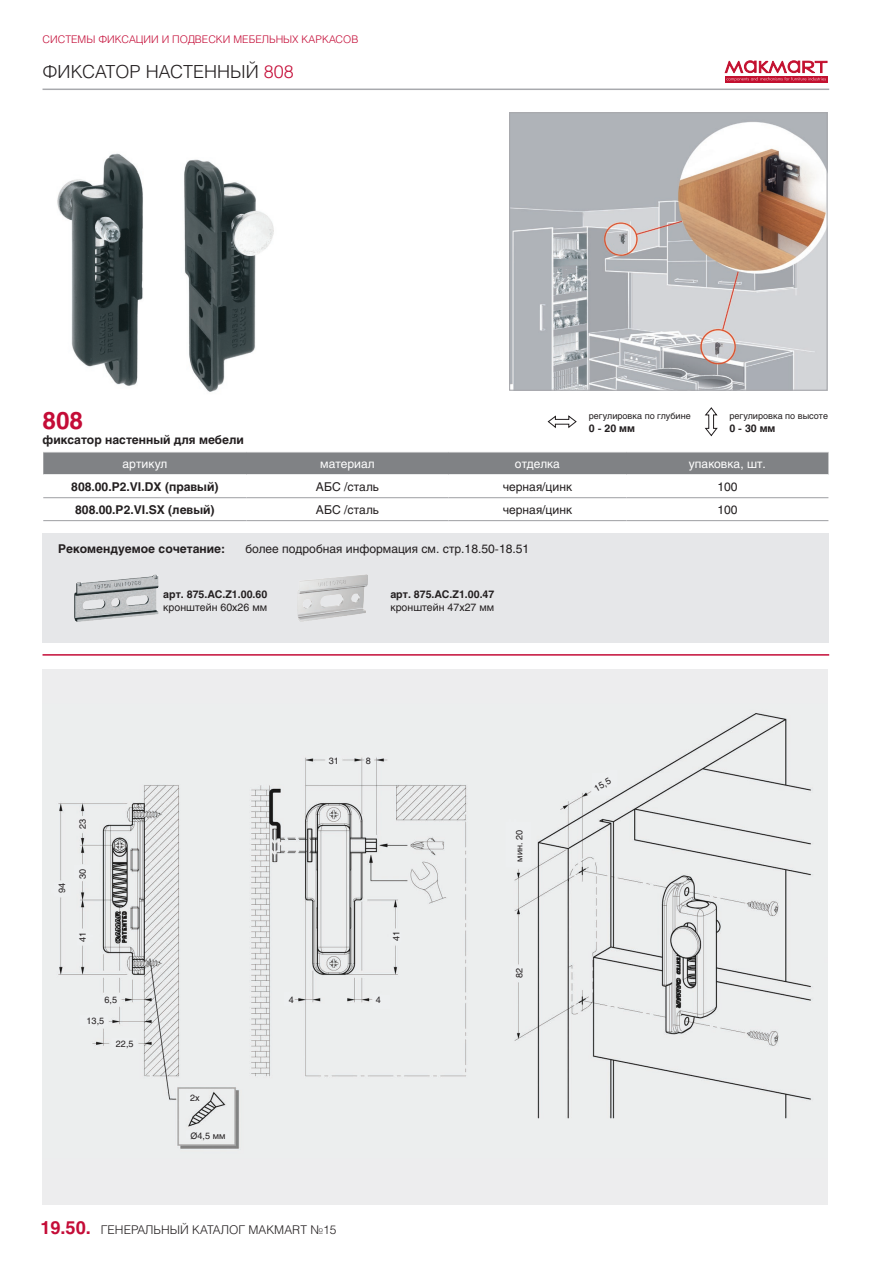
<style>
.page{position:relative;width:893px;height:1263px;background:#fff}
.page>*{position:absolute;margin:0;border:0;box-sizing:border-box;transform-origin:0 0}
.артикул_группы{font:700 24px "Helios";color:#c40c37}
.t1{font:300 18px "Helios";color:#231f20}
.артикулы{font:700 12px "Helios";color:#231f20}
.t2{font:12px "Helios";color:#231f20}
.t3{font:300 12px "Helios";color:#231f20}
.t4{font:12px "Helios";color:#fff}
.артикулы-2{font:700 10.5px/12.6px "Helios";color:#231f20}
.t5{font:300 10.5px "Helios";color:#c40c37}
.схемы{font:9px "Helios";color:#231f20}
.s1{color:#c40c37}
.s2{font-weight:400}
.s3{font-family:"Arial"}
.s4{font-weight:700;font-size:18px;color:#c40c37}
</style>
<div class="page">
<div style="left:725px;top:76px;width:102px;height:7px;background:#c3102f"></div>
<svg style="left:725px;top:61px;width:102px;height:20px"></svg>
<hr style="left:43px;top:89px;width:786px;height:1px;background:#a8a9ad">
<hr style="left:43px;top:654px;width:786px;height:2px;background:#c40c37">
<div style="left:43px;top:533px;width:786px;height:109px;background:#e6e7e9"></div>
<div style="left:43px;top:452px;width:785px;height:22px;background:#808285"></div>
<hr style="left:43px;top:497px;width:204px;height:1px;background:#a8a9ad">
<hr style="left:247px;top:497px;width:201px;height:1px;background:#a8a9ad">
<hr style="left:448px;top:497px;width:178px;height:1px;background:#a8a9ad">
<hr style="left:626px;top:497px;width:202px;height:1px;background:#a8a9ad">
<hr style="left:43px;top:520px;width:204px;height:1px;background:#a8a9ad">
<hr style="left:247px;top:520px;width:201px;height:1px;background:#a8a9ad">
<hr style="left:448px;top:520px;width:178px;height:1px;background:#a8a9ad">
<hr style="left:626px;top:520px;width:202px;height:1px;background:#a8a9ad">
<img style="left:43px;top:670px;width:785px;height:534px">
<img style="left:57px;top:153px;width:86px;height:233px">
<img style="left:184px;top:159px;width:90px;height:233px">
<img style="left:511px;top:114px;width:315px;height:275px">
<div style="left:509px;top:112px;width:319px;height:279px;border:1px solid #a8a9ad"></div>
<img style="left:74px;top:574px;width:85px;height:47px">
<svg style="left:704px;top:407px;width:14px;height:30px"></svg>
<svg style="left:547px;top:415px;width:30px;height:14px"></svg>
<img style="left:297px;top:574px;width:71px;height:47px">
<p class="t5" style="left:43px;top:33px;width:317px">СИСТЕМЫ ФИКСАЦИИ И ПОДВЕСКИ МЕБЕЛЬНЫХ КАРКАСОВ</p>
<p class="t1" style="left:43px;top:61px;width:253px">ФИКСАТОР НАСТЕННЫЙ <span class="s1">808</span></p>
<p class="артикул_группы" style="left:43px;top:407px;width:42px">808</p>
<p class="артикулы" style="left:43px;top:433px;width:203px">фиксатор настенный для мебели</p>
<p class="схемы" style="left:589px;top:410px;width:103px">регулировка по глубине</p>
<p class="артикулы-2" style="left:589px;top:421px;width:48px">0 - 20 мм</p>
<p class="схемы" style="left:729px;top:410px;width:100px">регулировка по высоте</p>
<p class="артикулы-2" style="left:729px;top:421px;width:48px">0 - 30 мм</p>
<p class="t4" style="left:123px;top:457px;width:46px">артикул</p>
<p class="t4" style="left:320px;top:457px;width:56px">материал</p>
<p class="t4" style="left:515px;top:457px;width:47px">отделка</p>
<p class="t4" style="left:689px;top:457px;width:79px">упаковка, шт.</p>
<p class="артикулы" style="left:71px;top:480px;width:149px">808.00.P2.VI.DX (правый)</p>
<p class="t2" style="left:316px;top:479px;width:65px">АБС /сталь</p>
<p class="t2" style="left:503px;top:479px;width:71px">черная/цинк</p>
<p class="t2" style="left:717px;top:479px;width:22px">100</p>
<p class="артикулы" style="left:75px;top:502px;width:141px">808.00.P2.VI.SX (левый)</p>
<p class="t2" style="left:316px;top:502px;width:65px">АБС /сталь</p>
<p class="t2" style="left:503px;top:502px;width:71px">черная/цинк</p>
<p class="t2" style="left:717px;top:502px;width:22px">100</p>
<p class="артикулы" style="left:58px;top:542px;width:169px">Рекомендуемое сочетание:</p>
<p class="t2" style="left:245px;top:542px;width:285px">более подробная информация см. стр.18.50-18.51</p>
<p class="артикулы-2" style="left:163px;top:588px;width:106px">арт. 875.AC.Z1.00.60 <span class="s2">кронштейн 60х26 мм</span></p>
<p class="артикулы-2" style="left:390px;top:588px;width:106px">арт. 875.AC.Z1.00.47 <span class="s2">кронштейн 47х27 мм</span></p>
<p class="схемы" style="left:77px;top:829px;width:12px;rotate:-90deg">23</p>
<p class="схемы" style="left:57px;top:893px;width:12px;rotate:-90deg">94</p>
<p class="схемы" style="left:77px;top:879px;width:12px;rotate:-90deg">30</p>
<p class="схемы" style="left:77px;top:942px;width:12px;rotate:-90deg">41</p>
<p class="схемы" style="left:104px;top:994px;width:14px">6,5</p>
<p class="схемы" style="left:87px;top:1016px;width:19px">13,5</p>
<p class="схемы" style="left:116px;top:1038px;width:19px">22,5</p>
<p class="схемы" style="left:190px;top:1092px;width:11px">2х</p>
<p class="схемы" style="left:191px;top:1130px;width:36px"><span class="s3">Ø</span>4,5 мм</p>
<p class="схемы" style="left:329px;top:755px;width:12px">31</p>
<p class="схемы" style="left:366px;top:755px;width:7px">8</p>
<p class="схемы" style="left:289px;top:994px;width:7px">4</p>
<p class="схемы" style="left:391px;top:941px;width:12px;rotate:-90deg">41</p>
<p class="схемы" style="left:376px;top:994px;width:7px">4</p>
<p class="t3" style="left:40px;top:1223px;width:298px"><span class="s4">19.50.</span> ГЕНЕРАЛЬНЫЙ КАТАЛОГ МАКМАRТ №15</p>
<p class="схемы" style="left:514px;top:862px;width:33px;rotate:-90deg">мин. 20</p>
<p class="схемы" style="left:514px;top:978px;width:12px;rotate:-90deg">82</p>
<p class="схемы" style="left:592px;top:784px;width:19px;rotate:-30deg">15,5</p>
</div>
